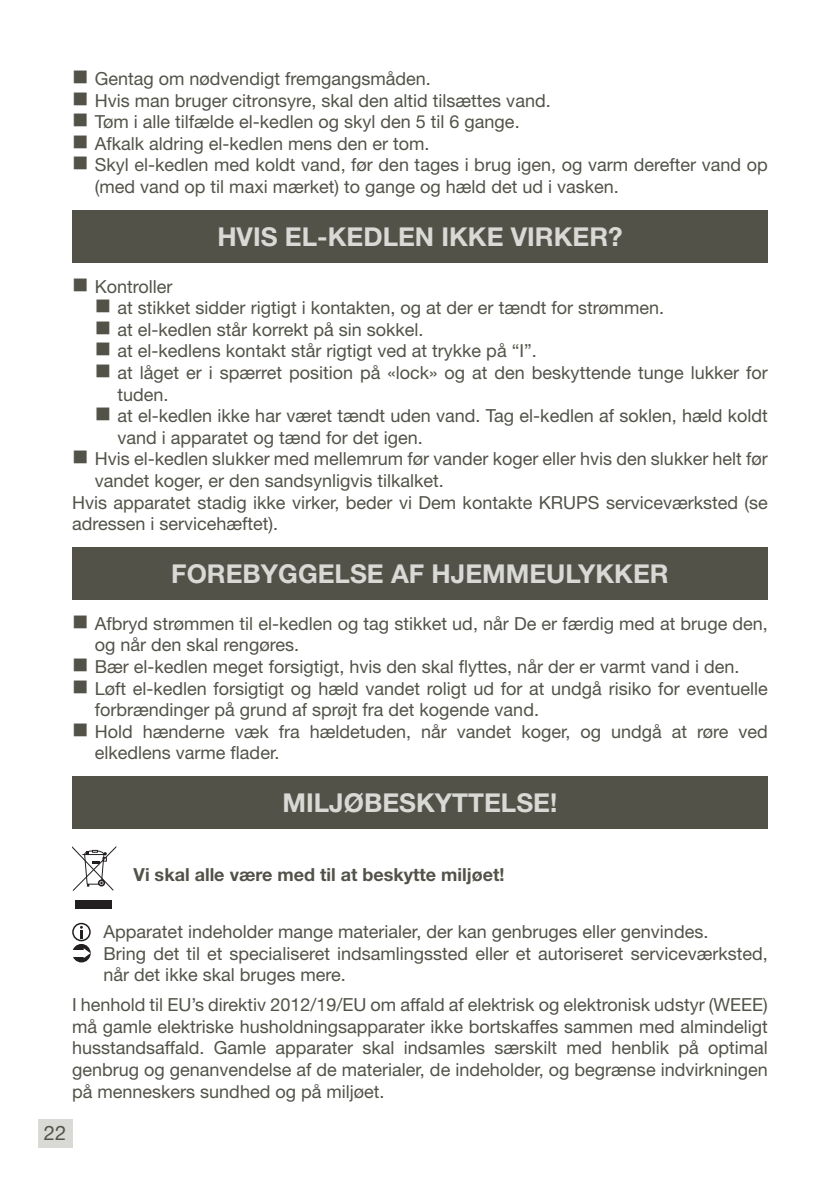
<style>
.page{position:relative;width:840px;height:1191px;background:#fff}
.page>*{position:absolute;margin:0;border:0;box-sizing:border-box;transform-origin:0 0}
.t1{font:700 26px "Helvetica Neue LT Std";color:#d9d9d5}
.t2{font:20px "Helvetica Neue LT Std";color:#535249}
.t3{font:18px/21.6px "Helvetica Neue LT Std";color:#535249}
.t4{font:700 18px "Helvetica Neue LT Std";color:#535249}
</style>
<div class="page">
<div style="left:38px;top:1119px;width:34px;height:28px;background:#d9d9d5"></div>
<div style="left:72px;top:210px;width:695px;height:53px;background:#535249"></div>
<div style="left:72px;top:547px;width:695px;height:53px;background:#535249"></div>
<div style="left:72px;top:776px;width:695px;height:53px;background:#535249"></div>
<div style="left:72px;top:922px;width:19px;height:19px;border:2px solid #231f20;border-radius:50%"></div>
<svg style="left:80px;top:926px;width:3px;height:12px"></svg>
<svg style="left:73px;top:944px;width:17px;height:17px"></svg>
<div style="left:72px;top:944px;width:19px;height:18px;border:2px solid #231f20;border-radius:50%"></div>
<div style="left:72px;top:950px;width:12px;height:6px;background:#fff"></div>
<svg style="left:84px;top:948px;width:6px;height:10px"></svg>
<div style="left:75px;top:900px;width:37px;height:8px;background:#231f20"></div>
<svg style="left:72px;top:846px;width:44px;height:45px"></svg>
<p class="t3" style="left:95px;top:68px;width:674px">Gentag om nødvendigt fremgangsmåden.<br>Hvis man bruger citronsyre, skal den altid tilsættes vand.<br>Tøm i alle tilfælde el-kedlen og skyl den 5 til 6 gange.<br>Afkalk aldring el-kedlen mens den er tom.<br>Skyl el-kedlen med koldt vand, før den tages i brug igen, og varm derefter vand op (med vand op til maxi mærket) to gange og hæld det ud i vasken.</p>
<h1 class="t1" style="left:217px;top:220px;width:406px">HVIS EL-KEDLEN IKKE VIRKER?</h1>
<p class="t3" style="left:95px;top:275px;width:79px">Kontroller</p>
<p class="t3" style="left:117px;top:297px;width:548px">at stikket sidder rigtigt i kontakten, og at der er tændt for strømmen.</p>
<p class="t3" style="left:117px;top:318px;width:307px">at el-kedlen står korrekt på sin sokkel.</p>
<p class="t3" style="left:117px;top:340px;width:420px">at el-kedlens kontakt står rigtigt ved at trykke på “I”.</p>
<p class="t3" style="left:117px;top:361px;width:651px">at låget er i spærret position på «lock» og at den beskyttende tunge lukker for</p>
<p class="t3" style="left:117px;top:383px;width:53px">tuden.</p>
<p class="t3" style="left:117px;top:405px;width:651px">at el-kedlen ikke har været tændt uden vand. Tag el-kedlen af soklen, hæld koldt</p>
<p class="t3" style="left:117px;top:426px;width:307px">vand i apparatet og tænd for det igen.</p>
<p class="t3" style="left:95px;top:448px;width:674px">Hvis el-kedlen slukker med mellemrum før vander koger eller hvis den slukker helt før</p>
<p class="t3" style="left:95px;top:469px;width:350px">vandet koger, er den sandsynligvis tilkalket.</p>
<p class="t3" style="left:72px;top:491px;width:697px">Hvis apparatet stadig ikke virker, beder vi Dem kontakte KRUPS serviceværksted (se</p>
<p class="t3" style="left:72px;top:513px;width:208px">adressen i servicehæftet).</p>
<h1 class="t1" style="left:171px;top:557px;width:498px">FOREBYGGELSE AF HJEMMEULYKKER</h1>
<p class="t3" style="left:95px;top:612px;width:674px">Afbryd strømmen til el-kedlen og tag stikket ud, når De er færdig med at bruge den, og når den skal rengøres.<br>Bær el-kedlen meget forsigtigt, hvis den skal flyttes, når der er varmt vand i den.<br>Løft el-kedlen forsigtigt og hæld vandet roligt ud for at undgå risiko for eventuelle forbrændinger på grund af sprøjt fra det kogende vand.<br>Hold hænderne væk fra hældetuden, når vandet koger, og undgå at røre ved elkedlens varme flader.</p>
<h1 class="t1" style="left:282px;top:786px;width:276px">MILJØBESKYTTELSE!</h1>
<p class="t4" style="left:134px;top:864px;width:372px">Vi skal alle være med til at beskytte miljøet!</p>
<p class="t3" style="left:103px;top:920px;width:665px">Apparatet indeholder mange materialer, der kan genbruges eller genvindes.<br>Bring det til et specialiseret indsamlingssted eller et autoriseret serviceværksted, når det ikke skal bruges mere.</p>
<p class="t3" style="left:72px;top:993px;width:697px;text-align:justify">I henhold til EU’s direktiv 2012/19/EU om affald af elektrisk og elektronisk udstyr (WEEE) må gamle elektriske husholdningsapparater ikke bortskaffes sammen med almindeligt husstandsaffald. Gamle apparater skal indsamles særskilt med henblik på optimal genbrug og genanvendelse af de materialer, de indeholder, og begrænse indvirkningen på menneskers sundhed og på miljøet.</p>
<p class="t2" style="left:44px;top:1121px;width:24px">22</p>
</div>
